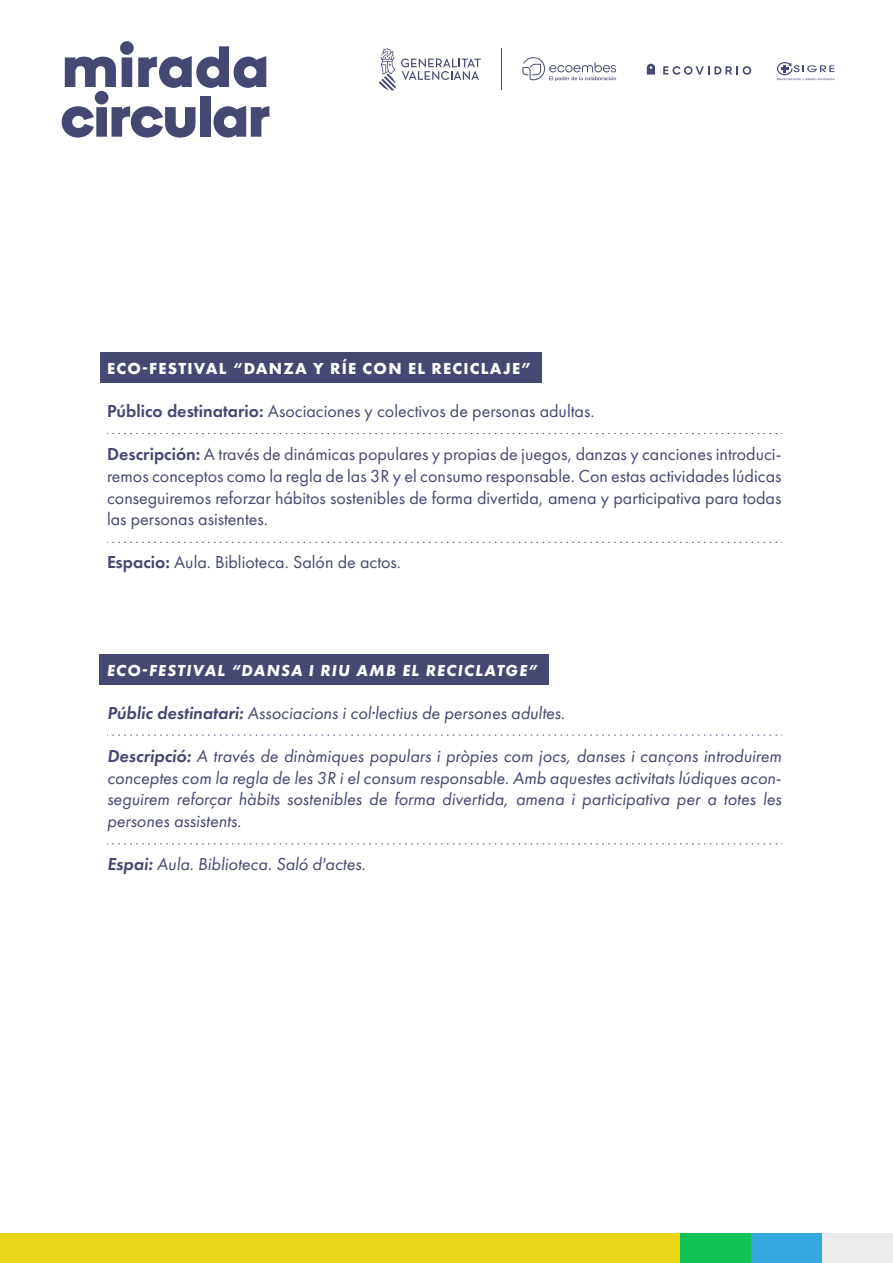
<style>
.page{position:relative;width:893px;height:1263px;background:#fff}
.page>*{position:absolute;margin:0;border:0;box-sizing:border-box;transform-origin:0 0}
.t1{font:18px/21.6px "Futura New";color:#454872;text-align:justify}
.t2{font:italic 18px/21.6px "Futura New";color:#454872;text-align:justify}
.t3{font:italic 700 16.5px "Futura New";letter-spacing:.075em;color:#fff}
.t4{font:700 16.5px "Futura New";letter-spacing:.075em;color:#fff}
.s1{font-family:"Futura New Demi"}
</style>
<div class="page">
<div style="left:100px;top:352px;width:441px;height:30px;background:#454872"></div>
<svg style="left:379px;top:48px;width:102px;height:42px"></svg>
<svg style="left:777px;top:62px;width:57px;height:19px"></svg>
<svg style="left:522px;top:57px;width:94px;height:24px"></svg>
<svg style="left:647px;top:64px;width:8px;height:11px"></svg>
<svg style="left:663px;top:66px;width:46px;height:9px"></svg>
<svg style="left:715px;top:66px;width:36px;height:9px"></svg>
<hr style="left:501px;top:48px;width:1px;height:42px;background:#454872">
<svg style="left:107px;top:433px;width:675px;height:1px"></svg>
<svg style="left:107px;top:542px;width:675px;height:1px"></svg>
<div style="left:100px;top:654px;width:449px;height:30px;background:#454872"></div>
<svg style="left:107px;top:735px;width:675px;height:1px"></svg>
<svg style="left:107px;top:843px;width:675px;height:1px"></svg>
<svg style="left:62px;top:41px;width:207px;height:97px"></svg>
<div style="left:0;top:1234px;width:680px;height:29px;background:#e8d517"></div>
<div style="left:680px;top:1234px;width:71px;height:29px;background:#11c259"></div>
<div style="left:751px;top:1234px;width:71px;height:29px;background:#36a8e0"></div>
<div style="left:822px;top:1234px;width:71px;height:29px;background:#ececec"></div>
<p class="t4" style="left:107px;top:358px;width:427px">ECO-FESTIVAL “DANZA Y RÍE CON EL RECICLAJE”</p>
<p class="t1" style="left:107px;top:400px;width:489px"><span class="s1">Público destinatario:</span> Asociaciones y colectivos de personas adultas.</p>
<p class="t1" style="left:107px;top:443px;width:676px"><span class="s1">Descripción:</span> A través de dinámicas populares y propias de juegos, danzas y canciones introduci&shy;remos conceptos como la regla de las 3R y el consumo responsable. Con estas actividades lúdicas conseguiremos reforzar hábitos sostenibles de forma divertida, amena y participativa para todas las personas asistentes.</p>
<p class="t1" style="left:107px;top:551px;width:296px"><span class="s1">Espacio:</span> Aula. Biblioteca. Salón de actos.</p>
<p class="t3" style="left:107px;top:660px;width:432px">ECO-FESTIVAL “DANSA I RIU AMB EL RECICLATGE”</p>
<p class="t2" style="left:107px;top:702px;width:459px"><span class="s1">Públic destinatari:</span> Associacions i col·lectius de persones adultes.</p>
<p class="t2" style="left:107px;top:745px;width:676px"><span class="s1">Descripció:</span> A través de dinàmiques populars i pròpies com jocs, danses i cançons introduirem conceptes com la regla de les 3R i el consum responsable. Amb aquestes activitats lúdiques acon&shy;seguirem reforçar hàbits sostenibles de forma divertida, amena i participativa per a totes les persones assistents.</p>
<p class="t2" style="left:107px;top:853px;width:260px"><span class="s1">Espai:</span> Aula. Biblioteca. Saló d'actes.</p>
</div>
